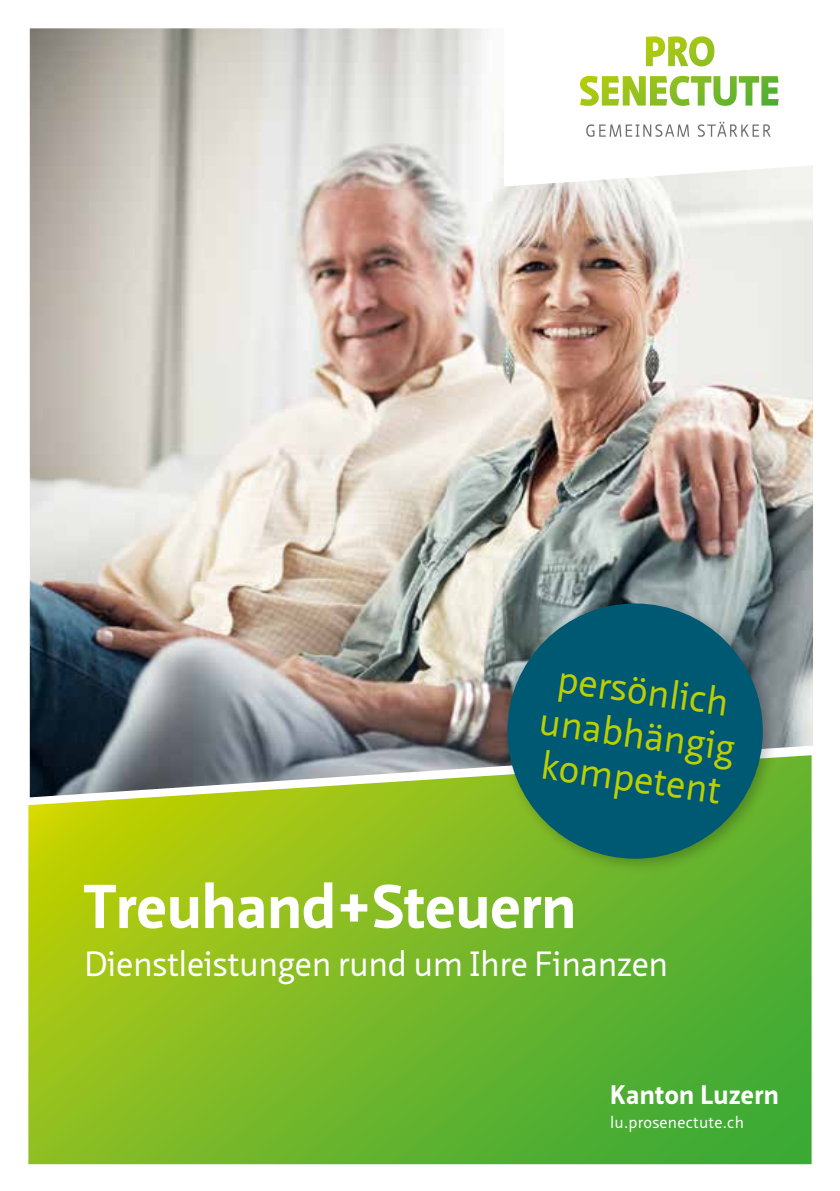
<style>
.page{position:relative;width:840px;height:1191px;background:#fff}
.page>*{position:absolute;margin:0;border:0;box-sizing:border-box;transform-origin:0 0}
.t1{font:700 60px "Neue Sans Pro";color:#fff}
.t2{font:38px/44px "Neue Sans Pro";color:#bccf00;text-align:center}
.t3{font:34px "Neue Sans Pro";letter-spacing:-.01em;color:#fff}
.t4{font:700 26px "Neue Sans Pro";letter-spacing:.015em;color:#fff}
.t5{font:16px "Neue Sans Pro";letter-spacing:.015em;color:#fff}
</style>
<div class="page">
<img style="left:30px;top:28px;width:782px;height:769px">
<svg style="left:503px;top:28px;width:310px;height:158px"></svg>
<svg style="left:586px;top:124px;width:102px;height:14px"></svg>
<svg style="left:697px;top:122px;width:73px;height:16px"></svg>
<svg style="left:579px;top:36px;width:199px;height:71px"></svg>
<svg style="left:28px;top:755px;width:783px;height:409px;background:#7bb72c"></svg>
<div style="left:499px;top:595px;width:279px;height:280px;background:#000;opacity:.25"></div>
<div style="left:507px;top:603px;width:255px;height:255px;background:#005972;border-radius:50%"></div>
<p class="t2" style="left:548px;top:654px;width:199px;rotate:8deg">persönlich unabhängig kompetent</p>
<h1 class="t1" style="left:84px;top:867px;width:493px">Treuhand+Steuern</h1>
<p class="t3" style="left:84px;top:941px;width:585px">Dienstleistungen rund um Ihre Finanzen</p>
<p class="t4" style="left:609px;top:1077px;width:170px">Kanton Luzern</p>
<p class="t5" style="left:609px;top:1111px;width:135px">lu.prosenectute.ch</p>
</div>
